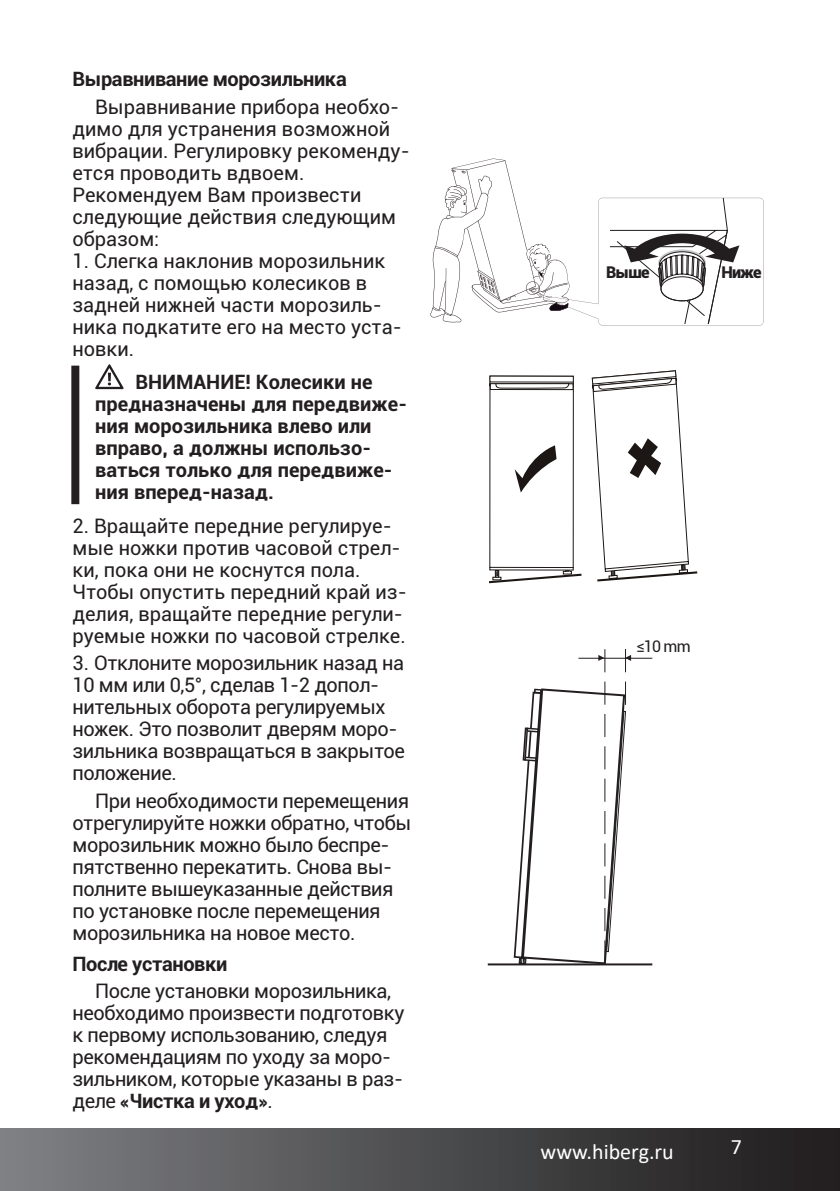
<style>
.page{position:relative;width:840px;height:1191px;background:#fff}
.page>*{position:absolute;margin:0;border:0;box-sizing:border-box;transform-origin:0 0}
.t1{font:22px "Calibri";color:#fff}
.t2{font:20px/22px "Roboto";letter-spacing:-.02em;color:#231f20}
.t3{font:20px/22px "Roboto";color:#231f20}
.t4{font:700 20px/22px "Roboto";color:#231f20}
.t5{font:700 20px "Roboto";letter-spacing:-.02em;color:#231f20}
.t6{font:900 16.2px "Roboto";letter-spacing:-.05em;color:#231f20}
.t7{font:16px "Roboto";color:#231f20}
.s1{font-weight:700}
</style>
<div class="page">
<div style="left:0;top:1128px;width:839px;height:63px;background:linear-gradient(to right,#7e8184,#1e1b1c)"></div>
<div style="left:71px;top:365px;width:8px;height:139px;background:#231f20"></div>
<svg style="left:95px;top:364px;width:29px;height:25px"></svg>
<svg style="left:430px;top:158px;width:333px;height:167px"></svg>
<svg style="left:591px;top:370px;width:107px;height:212px"></svg>
<svg style="left:489px;top:375px;width:93px;height:209px"></svg>
<hr style="left:487px;top:963px;width:165px;height:2px;background:#231f20">
<hr style="left:578px;top:658px;width:74px;height:1px;background:#231f20">
<svg style="left:512px;top:649px;width:118px;height:315px"></svg>
<p class="t5" style="left:72px;top:65px;width:275px">Выравнивание морозильника</p>
<p class="t3" style="left:72px;top:95px;width:338px;text-indent:23px">Выравнивание прибора необхо&shy;димо для устранения возможной вибрации. Регулировку рекоменду&shy;ется проводить вдвоем.<br>Рекомендуем Вам произвести следующие действия следующим образом:</p>
<p class="t3" style="left:72px;top:249px;width:330px">1. Слегка наклонив морозильник назад, с помощью колесиков в задней нижней части морозиль&shy;ника подкатите его на место уста&shy;новки.</p>
<p class="t4" style="left:95px;top:370px;width:313px;text-indent:40px">ВНИМАНИЕ! Колесики не предназначены для передвиже&shy;ния морозильника влево или вправо, а должны использо&shy;ваться только для передвиже&shy;ния вперед-назад.</p>
<p class="t3" style="left:72px;top:513px;width:335px">2. Вращайте передние регулируе&shy;мые ножки против часовой стрел&shy;ки, пока они не коснутся пола.<br>Чтобы опустить передний край из&shy;делия, вращайте передние регули&shy;руемые ножки по часовой стрелке.</p>
<p class="t2" style="left:72px;top:651px;width:334px">3. Отклоните морозильник назад на<br>10 мм или 0,5°, сделав 1-2 допол&shy;нительных оборота регулируемых ножек. Это позволит дверям моро&shy;зильника возвращаться в закрытое положение.</p>
<p class="t2" style="left:72px;top:789px;width:340px;text-indent:23px">При необходимости перемещения отрегулируйте ножки обратно, чтобы морозильник можно было беспре&shy;пятственно перекатить. Снова вы&shy;полните вышеуказанные действия по установке после перемещения морозильника на новое место.</p>
<p class="t5" style="left:72px;top:949px;width:156px">После установки</p>
<p class="t2" style="left:72px;top:979px;width:333px;text-indent:23px">После установки морозильника, необходимо произвести подготовку к первому использованию, следуя рекомендациям по уходу за моро&shy;зильником, которые указаны в раз&shy;деле <span class="s1">«Чистка и уход»</span>.</p>
<p class="t6" style="left:605px;top:260px;width:45px">Выше</p>
<p class="t6" style="left:721px;top:260px;width:42px">Ниже</p>
<p class="t7" style="left:636px;top:635px;width:56px">≤10 mm</p>
<p class="t1" style="left:540px;top:1136px;width:135px">www.hiberg.ru</p>
<p class="t1" style="left:730px;top:1131px;width:13px">7</p>
</div>
